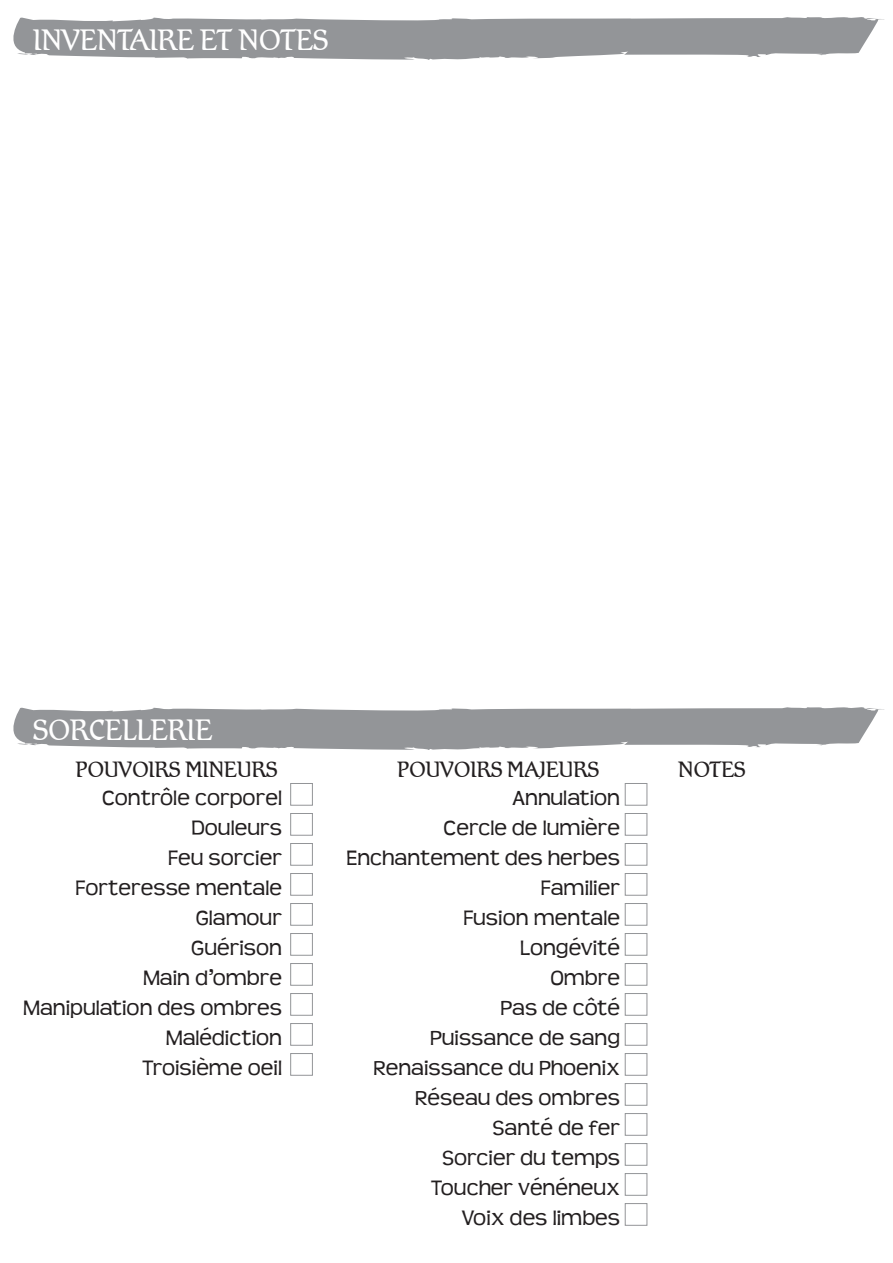
<style>
.page{position:relative;width:893px;height:1263px;background:#fff}
.page>*{position:absolute;margin:0;border:0;box-sizing:border-box;transform-origin:0 0}
.t1{font:300 28.65px "Romic";color:#fff}
.t2{font:21.45px/30px "Teen";color:#231f20;text-align:right}
.t3{font:300 21.45px "Romic";color:#231f20}
</style>
<div class="page">
<svg style="left:13px;top:17px;width:871px;height:43px;background:#a2a4a7"></svg>
<svg style="left:13px;top:707px;width:871px;height:43px;background:#a2a4a7"></svg>
<div style="left:290px;top:783px;width:23px;height:23px;border:1px solid #939598"></div>
<div style="left:290px;top:813px;width:23px;height:23px;border:1px solid #939598"></div>
<div style="left:290px;top:843px;width:23px;height:23px;border:1px solid #939598"></div>
<div style="left:290px;top:873px;width:23px;height:23px;border:1px solid #939598"></div>
<div style="left:290px;top:903px;width:23px;height:23px;border:1px solid #939598"></div>
<div style="left:290px;top:933px;width:23px;height:23px;border:1px solid #939598"></div>
<div style="left:290px;top:963px;width:23px;height:23px;border:1px solid #939598"></div>
<div style="left:290px;top:993px;width:23px;height:23px;border:1px solid #939598"></div>
<div style="left:290px;top:1023px;width:23px;height:23px;border:1px solid #939598"></div>
<div style="left:290px;top:1053px;width:23px;height:23px;border:1px solid #939598"></div>
<div style="left:625px;top:783px;width:22px;height:23px;border:1px solid #939598"></div>
<div style="left:625px;top:813px;width:22px;height:23px;border:1px solid #939598"></div>
<div style="left:625px;top:843px;width:22px;height:23px;border:1px solid #939598"></div>
<div style="left:625px;top:873px;width:22px;height:23px;border:1px solid #939598"></div>
<div style="left:625px;top:903px;width:22px;height:23px;border:1px solid #939598"></div>
<div style="left:625px;top:933px;width:22px;height:23px;border:1px solid #939598"></div>
<div style="left:625px;top:963px;width:22px;height:23px;border:1px solid #939598"></div>
<div style="left:625px;top:993px;width:22px;height:23px;border:1px solid #939598"></div>
<div style="left:625px;top:1023px;width:22px;height:23px;border:1px solid #939598"></div>
<div style="left:625px;top:1053px;width:22px;height:23px;border:1px solid #939598"></div>
<div style="left:625px;top:1083px;width:22px;height:23px;border:1px solid #939598"></div>
<div style="left:625px;top:1113px;width:22px;height:23px;border:1px solid #939598"></div>
<div style="left:625px;top:1143px;width:22px;height:23px;border:1px solid #939598"></div>
<div style="left:625px;top:1173px;width:22px;height:23px;border:1px solid #939598"></div>
<div style="left:625px;top:1203px;width:22px;height:23px;border:1px solid #939598"></div>
<h1 class="t1" style="left:33px;top:23px;width:297px">INVENTAIRE ET NOTES</h1>
<h1 class="t1" style="left:33px;top:713px;width:181px">SORCELLERIE</h1>
<p class="t3" style="left:76px;top:757px;width:203px">POUVOIRS MINEURS</p>
<p class="t3" style="left:398px;top:757px;width:203px">POUVOIRS MAJEURS</p>
<p class="t3" style="left:678px;top:757px;width:69px">NOTES</p>
<p class="t2" style="left:23px;top:783px;width:260px">Contrôle corporel<br>Douleurs<br>Feu sorcier<br>Forteresse mentale<br>Glamour<br>Guérison<br>Main d’ombre<br>Manipulation des ombres<br>Malédiction<br>Troisième oeil</p>
<p class="t2" style="left:346px;top:783px;width:275px">Annulation<br>Cercle de lumière<br>Enchantement des herbes<br>Familier<br>Fusion mentale<br>Longévité<br>Ombre<br>Pas de côté<br>Puissance de sang<br>Renaissance du Phoenix<br>Réseau des ombres<br>Santé de fer<br>Sorcier du temps<br>Toucher vénéneux<br>Voix des limbes</p>
</div>
